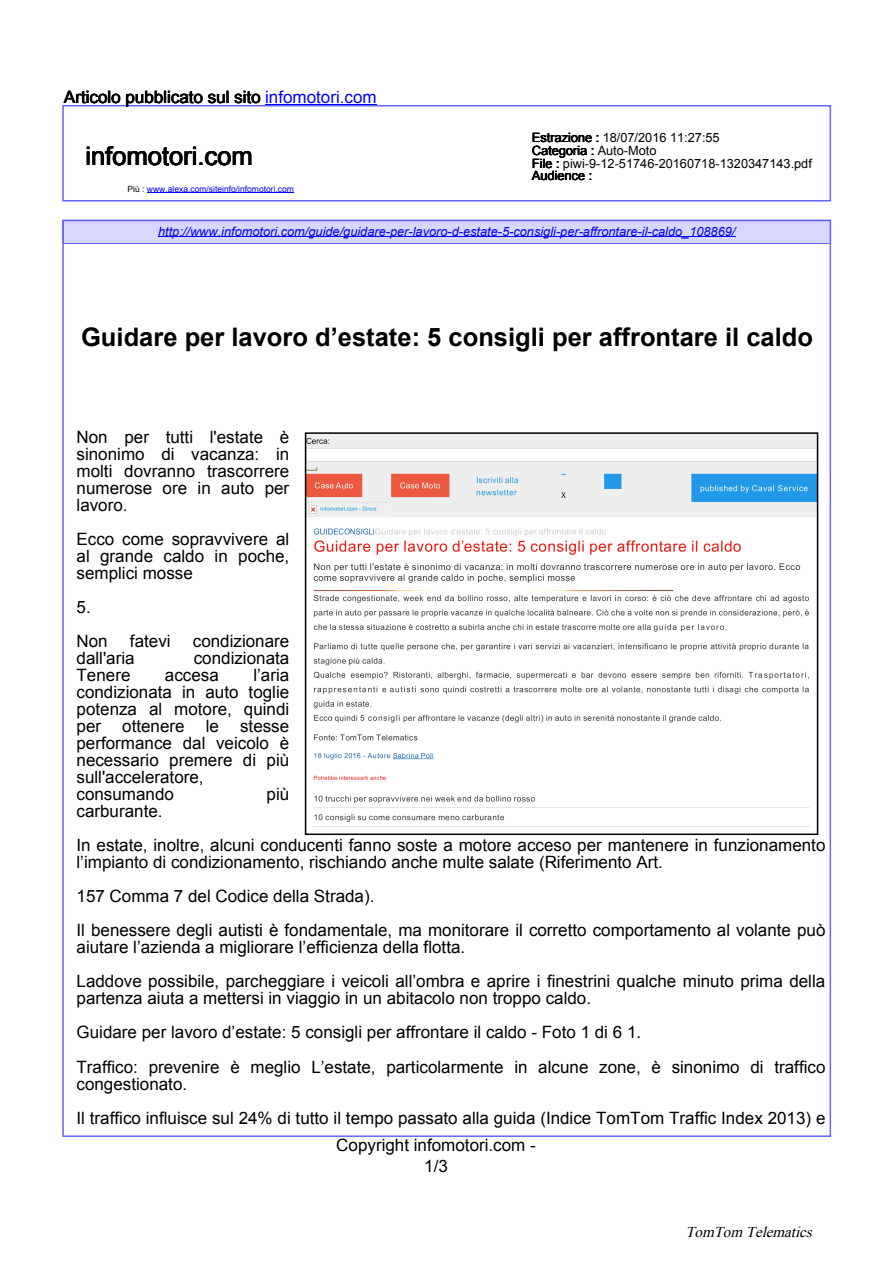
<style>
.page{position:relative;width:893px;height:1263px;background:#fff}
.page>*{position:absolute;margin:0;border:0;box-sizing:border-box;transform-origin:0 0}
.t1{font:700 25.5px "Arial";color:#000}
.t2{font:25.5px "Arial";color:#000}
.t3{font:16.95px/17px "Arial";color:#000}
.t4{font:italic 15px "Times New Roman";color:#000}
.t5{font:italic 12.75px "Arial";color:#00f}
.t6{font:12.75px/12.8px "Arial";color:#000}
.t7{font:8.55px "Arial";color:#00f}
.s1{color:#00f}
.s2{color:#000}
</style>
<div class="page">
<div style="left:62px;top:105px;width:769px;height:97px;border:2px solid #6464ff"></div>
<img style="left:308px;top:435px;width:507px;height:392px">
<div style="left:62px;top:220px;width:769px;height:24px;border:2px solid #6464ff"></div>
<div style="left:64px;top:221px;width:765px;height:22px;background:#d7d7ff"></div>
<div style="left:305px;top:432px;width:513px;height:403px;border:2px solid #000"></div>
<hr style="left:158px;top:237px;width:577px;height:1px;background:#00f">
<hr style="left:147px;top:193px;width:147px;height:1px;background:#00f">
<hr style="left:265px;top:104px;width:111px;height:1px;background:#00f">
<p class="t3" style="left:64px;top:89px;width:314px">Articolo pubblicato sul sito <span class="s1">infomotori.com</span></p>
<h1 class="t2" style="left:85px;top:139px;width:169px">infomotori.com</h1>
<p class="t7" style="left:128px;top:183px;width:168px"><span class="s2">Più :</span> www.alexa.com/siteinfo/infomotori.com</p>
<p class="t6" style="left:531px;top:131px;width:282px">Estrazione : 18/07/2016 11:27:55<br>Categoria : Auto-Moto<br>File : piwi-9-12-51746-20160718-1320347143.pdf<br>Audience :</p>
<p class="t5" style="left:158px;top:223px;width:579px">http://www.infomotori.com/guide/guidare-per-lavoro-d-estate-5-consigli-per-affrontare-il-caldo_108869/</p>
<h1 class="t1" style="left:81px;top:320px;width:733px">Guidare per lavoro d’estate: 5 consigli per affrontare il caldo</h1>
<p class="t3" style="left:77px;top:429px;width:214px;text-align:justify">Non per tutti l'estate è sinonimo di vacanza: in molti dovranno trascorrere numerose ore in auto per lavoro.</p>
<p class="t3" style="left:77px;top:531px;width:214px;text-align:justify">Ecco come sopravvivere al al grande caldo in poche, semplici mosse</p>
<p class="t3" style="left:77px;top:591px;width:33px;line-height:34px">5.<br>Non</p>
<p class="t3" style="left:130px;top:633px;width:42px">fatevi</p>
<p class="t3" style="left:193px;top:633px;width:98px">condizionare</p>
<p class="t3" style="left:77px;top:650px;width:60px">dall'aria</p>
<p class="t3" style="left:194px;top:650px;width:97px">condizionata</p>
<p class="t3" style="left:77px;top:667px;width:55px">Tenere</p>
<p class="t3" style="left:165px;top:667px;width:55px">accesa</p>
<p class="t3" style="left:76px;top:667px;width:214px;text-indent:177px">l’aria condizionata in auto toglie potenza al motore, quindi per ottenere le stesse performance dal veicolo è necessario premere di più sull'acceleratore, consumando</p>
<p class="t3" style="left:266px;top:786px;width:24px">più</p>
<p class="t3" style="left:77px;top:795px;width:750px;line-height:34px">carburante.<br>In estate, inoltre, alcuni conducenti fanno soste a motore acceso per mantenere in funzionamento</p>
<p class="t3" style="left:77px;top:846px;width:750px;line-height:34px">l’impianto di condizionamento, rischiando anche multe salate (Riferimento Art.<br>157 Comma 7 del Codice della Strada).<br>Il benessere degli autisti è fondamentale, ma monitorare il corretto comportamento al volante può</p>
<p class="t3" style="left:77px;top:931px;width:750px;line-height:34px">aiutare l’azienda a migliorare l’efficienza della flotta.<br>Laddove possibile, parcheggiare i veicoli all’ombra e aprire i finestrini qualche minuto prima della</p>
<p class="t3" style="left:77px;top:982px;width:750px;line-height:34px">partenza aiuta a mettersi in viaggio in un abitacolo non troppo caldo.<br>Guidare per lavoro d’estate: 5 consigli per affrontare il caldo - Foto 1 di 6 1.<br>Traffico: prevenire è meglio L’estate, particolarmente in alcune zone, è sinonimo di traffico</p>
<p class="t3" style="left:77px;top:1067px;width:750px;line-height:34px">congestionato.<br>Il traffico influisce sul 24% di tutto il tempo passato alla guida (Indice TomTom Traffic Index 2013) e</p>
<p class="t3" style="left:424px;top:1158px;width:25px">1/3</p>
<p class="t3" style="left:336px;top:1137px;width:201px">Copyright infomotori.com -</p>
<p class="t4" style="left:685px;top:1222px;width:133px">TomTom Telematics</p>
</div>
